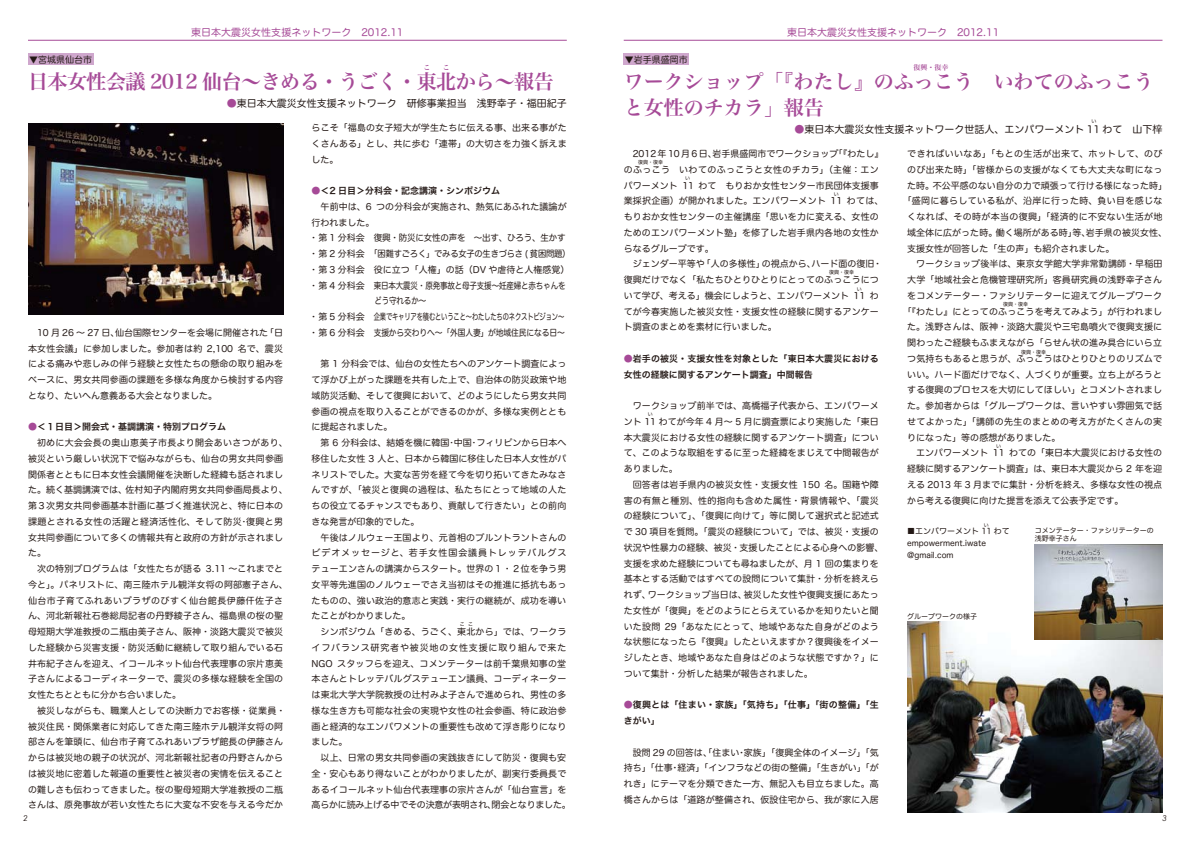
<style>
.page{position:relative;width:1191px;height:842px;background:#fff}
.page>*{position:absolute;margin:0;border:0;box-sizing:border-box;transform-origin:0 0}
.t1{font:20px/26px "Hira Min Pro N W6";color:#a64a97}
.t2{font:20px "Hira Min Pro N W6";letter-spacing:-.025em;color:#a64a97}
.t3{font:10px "Hira Maru Pro N W4";color:#231815}
.t4{font:10px "Hira Maru Pro N W4";color:#a64a97}
.t5{font:9px/15.8px "Hira Maru Pro N W4";letter-spacing:.015em;color:#231815}
.t6{font:9px "Hira Maru Pro N W4";letter-spacing:-.025em;color:#231815}
.t7{font:9px/15.8px "Hira Kaku Pro N W6";letter-spacing:.015em;color:#231815}
.t8{font:9px "Hira Maru Pro N W4";letter-spacing:.04em;color:#231815}
.t9{font:9px "Hira Maru Pro N W4";letter-spacing:.035em;color:#231815}
.t10{font:9px "Hira Maru Pro N W4";letter-spacing:.015em;color:#231815;scale:.84 1}
.t11{font:8px/12px "Hira Maru Pro N W4";color:#231815}
.t12{font:italic 8px "Century Gothic";color:#231815}
.t13{font:7px/8px "Hira Maru Pro N W4";color:#231815}
.t14{font:7px "Hira Min Pro N W6";color:#a64a97}
.t15{font:5px "Hira Maru Pro N W4";color:#231815}
.s1{color:#a64a97}
.s2{font-family:"Hira Maru Pro N W4";color:#a64a97}
.s3{font-family:"Hira Kaku Pro N W6"}
</style>
<div class="page">
<hr style="left:28px;top:40px;width:539px;height:1px;background:#a64a97">
<hr style="left:624px;top:40px;width:538px;height:1px;background:#a64a97">
<img style="left:28px;top:123px;width:255px;height:192px">
<img style="left:907px;top:621px;width:255px;height:192px">
<img style="left:1035px;top:544px;width:127px;height:96px">
<div style="left:28px;top:53px;width:65px;height:12px;background:#cfa7cd"></div>
<div style="left:624px;top:53px;width:65px;height:12px;background:#cfa7cd"></div>
<p class="t4" style="left:191px;top:24px;width:214px">東日本大震災女性支援ネットワーク　2012.11</p>
<p class="t4" style="left:787px;top:24px;width:214px">東日本大震災女性支援ネットワーク　2012.11</p>
<p class="t1" style="left:624px;top:67px;width:531px">ワークショップ「『わたし』のふっこう　いわてのふっこうと女性のチカラ」報告</p>
<p class="t3" style="left:794px;top:120px;width:370px"><span class="s1">●</span>東日本大震災女性支援ネットワーク世話人、エンパワーメント 11 わて　山下梓</p>
<p class="t5" style="left:624px;top:145px;width:261px">　2012 年 10 月 6 日、岩手県盛岡市でワークショップ「『わたし』のふっこう　いわてのふっこうと女性のチカラ」（主催：エンパワーメント 11 わて　もりおか女性センター市民団体支援事業採択企画）が開かれました。エンパワーメント 11 わては、もりおか女性センターの主催講座「思いを力に変える、女性のためのエンパワーメント塾」を修了した岩手県内各地の女性からなるグループです。<br>　ジェンダー平等や「人の多様性」の視点から、ハード面の復旧・復興だけでなく「私たちひとりひとりにとってのふっこうについて学び、考える」機会にしようと、エンパワーメント 11 わてが今春実施した被災女性・支援女性の経験に関するアンケート調査のまとめを素材に行いました。</p>
<p class="t7" style="left:624px;top:350px;width:257px"><span class="s2">●</span>岩手の被災・支援女性を対象とした「東日本大震災における女性の経験に関するアンケート調査」中間報告</p>
<p class="t5" style="left:624px;top:397px;width:261px">　ワークショップ前半では、高橋福子代表から、エンパワーメント 11 わてが今年 4 月～ 5 月に調査票により実施した「東日本大震災における女性の経験に関するアンケート調査」について、このような取組をするに至った経緯をまじえて中間報告がありました。<br>　回答者は岩手県内の被災女性・支援女性 150 名。国籍や障害の有無と種別、性的指向も含めた属性・背景情報や、「震災の経験について」、「復興に向けて」等に関して選択式と記述式で 30 項目を質問。「震災の経験について」では、被災・支援の状況や性暴力の経験、被災・支援したことによる心身への影響、支援を求めた経験についても尋ねましたが、月 1 回の集まりを基本とする活動ではすべての設問について集計・分析を終えられず、ワークショップ当日は、被災した女性や復興支援にあたった女性が「復興」をどのようにとらえているかを知りたいと聞いた設問 29「あなたにとって、地域やあなた自身がどのような状態になったら『復興』したといえますか？復興後をイメージしたとき、地域やあなた自身はどのような状態ですか？」について集計・分析した結果が報告されました。</p>
<p class="t7" style="left:624px;top:697px;width:257px"><span class="s2">●</span>復興とは「住まい・家族」「気持ち」「仕事」「街の整備」「生きがい」</p>
<p class="t5" style="left:624px;top:744px;width:257px;text-align:justify">　設問 29 の回答は、「住まい・家族」「復興全体のイメージ」「気持ち」「仕事・経済」「インフラなどの街の整備」「生きがい」「がれき」にテーマを分類できた一方、無記入も目立ちました。高橋さんからは「道路が整備され、仮設住宅から、我が家に入居</p>
<p class="t5" style="left:29px;top:51px;width:64px">▼宮城県仙台市</p>
<p class="t5" style="left:624px;top:51px;width:64px">▼岩手県盛岡市</p>
<p class="t14" style="left:913px;top:61px;width:36px">復興・復幸</p>
<p class="t14" style="left:423px;top:61px;width:8px">こ</p>
<p class="t14" style="left:443px;top:61px;width:8px">こ</p>
<p class="t2" style="left:28px;top:64px;width:527px">日本女性会議 2012 仙台～きめる・うごく・東北から～報告</p>
<p class="t3" style="left:227px;top:94px;width:342px"><span class="s1">●</span>東日本大震災女性支援ネットワーク　研修事業担当　浅野幸子・福田紀子</p>
<p class="t15" style="left:1091px;top:116px;width:6px">い</p>
<p class="t5" style="left:311px;top:119px;width:257px;text-align:justify">らこそ「福島の女子短大が学生たちに伝える事、出来る事がたくさんある」とし、共に歩む「連帯」の大切さを力強く訴えました。</p>
<p class="t7" style="left:311px;top:182px;width:190px"><span class="s2">●</span>＜2 日目＞分科会・記念講演・シンポジウム</p>
<p class="t5" style="left:311px;top:198px;width:257px">　午前中は、6 つの分科会が実施され、熱気にあふれた議論が</p>
<p class="t5" style="left:311px;top:214px;width:64px">行われました。</p>
<p class="t6" style="left:309px;top:230px;width:258px">・第 1 分科会　復興・防災に女性の声を　～出す、ひろう、生かす</p>
<p class="t6" style="left:309px;top:246px;width:263px">・第 2 分科会　「困難すごろく」でみる女子の生きづらさ ( 貧困問題）</p>
<p class="t5" style="left:309px;top:261px;width:262px">・第 3 分科会　役に立つ「人権」の話（DV や虐待と人権感覚）</p>
<p class="t6" style="left:309px;top:277px;width:258px">・第 4 分科会　東日本大震災・原発事故と母子支援～妊産婦と赤ちゃんを</p>
<p class="t10" style="left:374px;top:293px;width:63px">どう守れるか～</p>
<p class="t6" style="left:309px;top:309px;width:256px">・第 5 分科会　企業でキャリアを積むということ～わたしたちのネクストビジョン～</p>
<p class="t6" style="left:309px;top:325px;width:257px">・第 6 分科会　支援から交わりへ～「外国人妻」が地域住民になる日～</p>
<p class="t5" style="left:311px;top:356px;width:261px">　第 1 分科会では、仙台の女性たちへのアンケート調査によって浮かび上がった課題を共有した上で、自治体の防災政策や地域防災活動、そして復興において、どのようにしたら男女共同参画の視点を取り入ることができるのかが、多様な実例とともに提起されました。<br>　第 6 分科会は、結婚を機に韓国•中国•フィリピンから日本へ移住した女性 3 人と、日本から韓国に移住した日本人女性がパネリストでした。大変な苦労を経て今を切り拓いてきたみなさんですが、「被災と復興の過程は、私たちにとって地域の人たちの役立てるチャンスでもあり、貢献して行きたい」との前向きな発言が印象的でした。<br>　午後はノルウェー王国より、元首相のブルントラントさんのビデオメッセージと、若手女性国会議員トレッテバルグステューエンさんの講演からスタート。世界の１・２位を争う男女平等先進国のノルウェーでさえ当初はその推進に抵抗もあったものの、強い政治的意志と実践・実行の継続が、成功を導いたことがわかりました。<br>　シンポジウム「きめる、うごく、東北から」では、ワークライフバランス研究者や被災地の女性支援に取り組んで来た<br>NGO スタッフらを迎え、コメンテーターは前千葉県知事の堂本さんとトレッテバルグステューエン議員、コーディネーターは東北大学大学院教授の辻村みよ子さんで進められ、男性の多様な生き方も可能な社会の実現や女性の社会参画、特に政治参画と経済的なエンパワメントの重要性も改めて浮き彫りになりました。<br>　以上、日常の男女共同参画の実践抜きにして防災・復興も安全・安心もあり得ないことがわかりましたが、副実行委員長であるイコールネット仙台代表理事の宗片さんが「仙台宣言」を高らかに読み上げる中でその決意が表明され、閉会となりました。</p>
<p class="t8" style="left:907px;top:146px;width:257px">できればいいなあ」「もとの生活が出来て、ホットして、のび</p>
<p class="t9" style="left:907px;top:162px;width:257px">のび出来た時」「皆様からの支援がなくても大丈夫な町になっ</p>
<p class="t5" style="left:907px;top:177px;width:261px">た時。不公平感のない自分の力で頑張って行ける様になった時」</p>
<p class="t8" style="left:902px;top:193px;width:261px">「盛岡に暮らしている私が、沿岸に行った時、負い目を感じな</p>
<p class="t8" style="left:907px;top:209px;width:257px">くなれば、その時が本当の復興」「経済的に不安ない生活が地</p>
<p class="t5" style="left:907px;top:224px;width:261px">域全体に広がった時。働く場所がある時」等、岩手県の被災女性、</p>
<p class="t5" style="left:907px;top:240px;width:208px">支援女性が回答した「生の声」も紹介されました。</p>
<p class="t5" style="left:907px;top:256px;width:257px">　ワークショップ後半は、東京女学館大学非常勤講師・早稲田</p>
<p class="t5" style="left:907px;top:271px;width:256px">大学「地域社会と危機管理研究所」客員研究員の浅野幸子さん</p>
<p class="t5" style="left:907px;top:287px;width:256px">をコメンテーター・ファシリテーターに迎えてグループワーク</p>
<p class="t5" style="left:902px;top:303px;width:261px">「『わたし』にとってのふっこうを考えてみよう」が行われまし</p>
<p class="t5" style="left:907px;top:319px;width:256px">た。浅野さんは、阪神・淡路大震災や三宅島噴火で復興支援に</p>
<p class="t5" style="left:907px;top:334px;width:256px">関わったご経験もふまえながら「らせん状の進み具合にいら立</p>
<p class="t5" style="left:907px;top:350px;width:256px">つ気持ちもあると思うが、ふっこうはひとりひとりのリズムで</p>
<p class="t5" style="left:907px;top:366px;width:256px">いい。ハード面だけでなく、人づくりが重要。立ち上がろうと</p>
<p class="t5" style="left:907px;top:382px;width:256px">する復興のプロセスを大切にしてほしい」とコメントされまし</p>
<p class="t5" style="left:907px;top:397px;width:256px">た。参加者からは「グループワークは、言いやすい雰囲気で話</p>
<p class="t9" style="left:907px;top:414px;width:256px">せてよかった」「講師の先生のまとめの考え方がたくさんの実</p>
<p class="t5" style="left:907px;top:429px;width:154px">りになった」等の感想がありました。</p>
<p class="t5" style="left:907px;top:445px;width:256px">　エンパワーメント 11 わての「東日本大震災における女性の</p>
<p class="t5" style="left:907px;top:460px;width:256px">経験に関するアンケート調査」は、東日本大震災から 2 年を迎</p>
<p class="t5" style="left:907px;top:476px;width:256px">える 2013 年 3 月までに集計・分析を終え、多様な女性の視点</p>
<p class="t5" style="left:907px;top:492px;width:217px">から考える復興に向けた提言を添えて公表予定です。</p>
<p class="t11" style="left:907px;top:525px;width:104px">■エンパワーメント 11 わてempowerment.iwate @gmail.com</p>
<p class="t13" style="left:1035px;top:526px;width:120px">コメンテーター・ファシリテーターの浅野幸子さん</p>
<p class="t15" style="left:638px;top:158px;width:26px">復興・復幸</p>
<p class="t15" style="left:685px;top:174px;width:6px">い</p>
<p class="t15" style="left:834px;top:190px;width:6px">い</p>
<p class="t15" style="left:829px;top:268px;width:26px">復興・復幸</p>
<p class="t15" style="left:857px;top:285px;width:6px">い</p>
<p class="t15" style="left:1003px;top:300px;width:27px">復興・復幸</p>
<p class="t5" style="left:28px;top:324px;width:257px;text-align:justify">　10 月 26 ～ 27 日、仙台国際センターを会場に開催された「日本女性会議」に参加しました。参加者は約 2,100 名で、震災による痛みや悲しみの伴う経験と女性たちの懸命の取り組みをベースに、男女共同参画の課題を多様な角度から検討する内容となり、たいへん意義ある大会となりました。</p>
<p class="t5" style="left:28px;top:418px;width:261px"><span class="s1">●</span><span class="s3">＜１日目＞開会式・基調講演・特別プログラム<br></span>　初めに大会会長の奥山恵美子市長より開会あいさつがあり、被災という厳しい状況下で悩みながらも、仙台の男女共同参画関係者とともに日本女性会議開催を決断した経緯も話されました。続く基調講演では、佐村知子内閣府男女共同参画局長より、第３次男女共同参画基本計画に基づく推進状況と、特に日本の課題とされる女性の活躍と経済活性化、そして防災•復興と男女共同参画について多くの情報共有と政府の方針が示されました。<br>　次の特別プログラムは「女性たちが語る 3.11 ～これまでと今と」。パネリストに、南三陸ホテル観洋女将の阿部憲子さん、仙台市子育てふれあいプラザのびすく仙台館長伊藤仠佐子さん、河北新報社石巻総局記者の丹野綾子さん、福島県の桜の聖母短期大学准教授の二瓶由美子さん、阪神・淡路大震災で被災した経験から災害支援・防災活動に継続して取り組んでいる石井布紀子さんを迎え、イコールネット仙台代表理事の宗片恵美子さんによるコーディネーターで、震災の多様な経験を全国の女性たちとともに分かち合いました。<br>　被災しながらも、職業人としての決断力でお客様・従業員・被災住民・関係業者に対応してきた南三陸ホテル観洋女将の阿部さんを筆頭に、仙台市子育てふれあいプラザ館長の伊藤さんからは被災地の親子の状況が、河北新報社記者の丹野さんからは被災地に密着した報道の重要性と被災者の実情を伝えることの難しさも伝わってきました。桜の聖母短期大学准教授の二瓶さんは、原発事故が若い女性たちに大変な不安を与える今だか</p>
<p class="t15" style="left:1021px;top:347px;width:26px">復興・復幸</p>
<p class="t15" style="left:647px;top:410px;width:6px">い</p>
<p class="t15" style="left:996px;top:442px;width:6px">い</p>
<p class="t15" style="left:983px;top:520px;width:6px">い</p>
<p class="t13" style="left:907px;top:612px;width:71px">グループワークの様子</p>
<p class="t15" style="left:460px;top:620px;width:15px">こ こ</p>
<p class="t12" style="left:24px;top:813px;width:6px">2</p>
<p class="t12" style="left:1162px;top:813px;width:6px">3</p>
</div>
